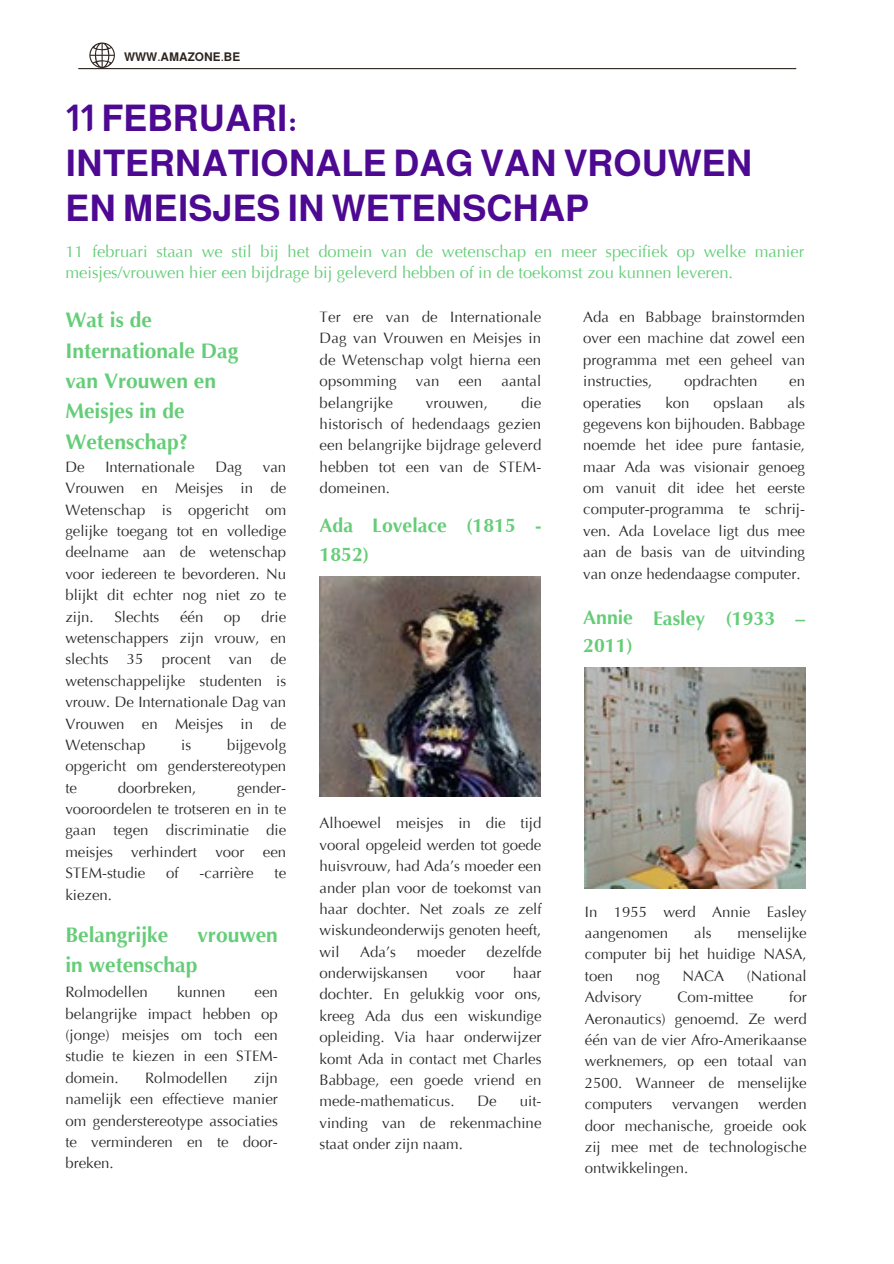
<style>
.page{position:relative;width:894px;height:1264px;background:#fff}
.page>*{position:absolute;margin:0;border:0;box-sizing:border-box;transform-origin:0 0}
.t1{font:700 36.6px/45px "Almarai";color:#4d0992}
.t2{font:700 21px/30.3px "Optima LT Pro";color:#65cd78}
.t3{font:700 19.5px/28.2px "Optima LT Pro";color:#65cd78}
.t4{font:16.5px/21.3px "Optima LT Pro";color:#65cd78}
.t5{font:15px/21.3px "Optima LT Pro";color:#2b2a2a;text-align:justify}
.t6{font:700 12px "Almarai";color:#2d2420}
</style>
<div class="page">
<svg style="left:89px;top:43px;width:26px;height:25px"></svg>
<hr style="left:78px;top:68px;width:718px;height:1px;background:#2d2420">
<img style="left:319px;top:577px;width:221px;height:219px">
<img style="left:584px;top:667px;width:220px;height:221px">
<h2 class="t6" style="left:124px;top:50px;width:117px">WWW.AMAZONE.BE</h2>
<p class="t1" style="left:65px;top:96px;width:688px">11 FEBRUARI:<br>INTERNATIONALE DAG VAN VROUWEN<br>EN MEISJES IN WETENSCHAP</p>
<p class="t4" style="left:65px;top:242px;width:740px">11 februari staan we stil bij het domein van de wetenschap en meer specifiek op welke manier meisjes/vrouwen hier een bijdrage bij geleverd hebben of in de toekomst zou kunnen leveren.</p>
<h1 class="t2" style="left:65px;top:307px;width:174px">Wat is de<br>Internationale Dag van Vrouwen en<br>Meisjes in de<br>Wetenschap?</h1>
<h3 class="t5" style="left:65px;top:458px;width:21px">De</h3>
<h3 class="t5" style="left:105px;top:458px;width:91px">Internationale</h3>
<h3 class="t5" style="left:215px;top:458px;width:28px">Dag</h3>
<h3 class="t5" style="left:65px;top:458px;width:222px;text-indent:197px">van Vrouwen en Meisjes in de Wetenschap is opgericht om gelijke toegang tot en volledige deelname aan de wetenschap voor iedereen te bevorderen. Nu blijkt dit echter nog niet zo te zijn.</h3>
<h3 class="t5" style="left:65px;top:607px;width:222px;text-indent:196px">drie wetenschappers zijn vrouw, en slechts 35 procent van de wetenschappelijke studenten is vrouw. De Internationale Dag van Vrouwen en Meisjes in de Wetenschap</h3>
<h3 class="t5" style="left:114px;top:607px;width:46px">Slechts</h3>
<h3 class="t5" style="left:180px;top:607px;width:25px">één</h3>
<h3 class="t5" style="left:224px;top:607px;width:18px">op</h3>
<h3 class="t5" style="left:65px;top:735px;width:222px;text-indent:161px">bijgevolg opgericht om genderstereotypen te</h3>
<h3 class="t5" style="left:181px;top:735px;width:11px">is</h3>
<h3 class="t5" style="left:65px;top:778px;width:222px;text-indent:171px">gender&shy;vooroordelen te trotseren en in te gaan tegen discriminatie die meisjes verhindert voor een STEM-studie</h3>
<h3 class="t5" style="left:118px;top:778px;width:80px">doorbreken,</h3>
<h3 class="t5" style="left:166px;top:864px;width:14px">of</h3>
<h3 class="t5" style="left:199px;top:864px;width:56px">-carrière</h3>
<h3 class="t5" style="left:274px;top:864px;width:13px">te</h3>
<h3 class="t5" style="left:65px;top:885px;width:48px">kiezen.</h3>
<h3 class="t2" style="left:65px;top:921px;width:104px">Belangrijke</h3>
<h3 class="t2" style="left:65px;top:921px;width:214px;text-indent:132px">vrouwen in wetenschap</h3>
<h2 class="t5" style="left:65px;top:983px;width:84px">Rolmodellen</h2>
<h2 class="t5" style="left:177px;top:983px;width:50px">kunnen</h2>
<h2 class="t5" style="left:65px;top:983px;width:214px;text-indent:189px">een belangrijke impact hebben op (jonge) meisjes om toch een studie te kiezen in een STEM&shy;domein.</h2>
<h2 class="t5" style="left:145px;top:1068px;width:84px">Rolmodellen</h2>
<h2 class="t5" style="left:65px;top:1068px;width:214px;text-indent:188px">zijn namelijk een effectieve manier om genderstereotype associaties te verminderen en te door&shy;breken.</h2>
<h2 class="t5" style="left:319px;top:308px;width:223px">Ter ere van de Internationale Dag van Vrouwen en Meisjes in de Wetenschap volgt hierna een opsomming</h2>
<h2 class="t5" style="left:415px;top:372px;width:25px">van</h2>
<h2 class="t5" style="left:458px;top:372px;width:25px">een</h2>
<h2 class="t5" style="left:501px;top:372px;width:41px">aantal</h2>
<h2 class="t5" style="left:319px;top:393px;width:223px;text-indent:201px">die historisch of hedendaags gezien een belangrijke bijdrage geleverd hebben tot een van de STEM&shy;domeinen.</h2>
<h2 class="t5" style="left:319px;top:393px;width:75px">belangrijke</h2>
<h2 class="t5" style="left:426px;top:393px;width:63px">vrouwen,</h2>
<p class="t3" style="left:319px;top:514px;width:223px">Ada Lovelace (1815 -<br>1852)</p>
<h3 class="t5" style="left:319px;top:814px;width:223px">Alhoewel meisjes in die tijd vooral opgeleid werden tot goede huisvrouw, had Ada’s moeder een ander plan voor de toekomst van haar dochter. Net zoals ze zelf wiskundeonderwijs genoten heeft, wil</h3>
<h3 class="t5" style="left:360px;top:942px;width:37px">Ada’s</h3>
<h3 class="t5" style="left:416px;top:942px;width:51px">moeder</h3>
<h3 class="t5" style="left:486px;top:942px;width:56px">dezelfde</h3>
<h3 class="t5" style="left:319px;top:963px;width:110px">onderwijskansen</h3>
<h3 class="t5" style="left:456px;top:963px;width:31px">voor</h3>
<h3 class="t5" style="left:319px;top:963px;width:223px;text-indent:193px">haar dochter. En gelukkig voor ons, kreeg Ada dus een wiskundige opleiding. Via haar onderwijzer komt Ada in contact met Charles Babbage, een goede vriend en mede-mathematicus.</h3>
<h3 class="t5" style="left:319px;top:1092px;width:223px;text-indent:200px">uit&shy;vinding van de rekenmachine staat onder zijn naam.</h3>
<h3 class="t5" style="left:477px;top:1092px;width:21px">De</h3>
<h3 class="t5" style="left:583px;top:308px;width:223px">Ada en Babbage brainstormden over een machine dat zowel een programma met een geheel van instructies,</h3>
<h3 class="t5" style="left:684px;top:372px;width:75px">opdrachten</h3>
<h3 class="t5" style="left:789px;top:372px;width:17px">en</h3>
<h3 class="t5" style="left:583px;top:393px;width:223px;text-indent:204px">als gegevens kon bijhouden. Babbage noemde het idee pure fantasie, maar Ada was visionair genoeg om vanuit dit idee het eerste computer-programma te schrij&shy;ven. Ada Lovelace ligt dus mee aan de basis van de uitvinding van onze hedendaagse computer.</h3>
<h3 class="t5" style="left:583px;top:393px;width:60px">operaties</h3>
<h3 class="t5" style="left:665px;top:393px;width:26px">kon</h3>
<h3 class="t5" style="left:713px;top:393px;width:51px">opslaan</h3>
<h3 class="t3" style="left:583px;top:605px;width:51px">Annie<br>2011)</h3>
<h3 class="t3" style="left:653px;top:606px;width:53px">Easley</h3>
<h2 class="t3" style="left:725px;top:606px;width:51px">(1933</h2>
<h2 class="t3" style="left:795px;top:606px;width:11px">–</h2>
<h2 class="t5" style="left:584px;top:902px;width:223px">In 1955 werd Annie Easley aangenomen</h2>
<h2 class="t5" style="left:584px;top:923px;width:223px;text-indent:153px">menselijke computer bij het huidige NASA, toen</h2>
<h2 class="t5" style="left:694px;top:923px;width:19px">als</h2>
<h2 class="t5" style="left:635px;top:966px;width:26px">nog</h2>
<h2 class="t5" style="left:682px;top:966px;width:43px">NACA</h2>
<h2 class="t5" style="left:746px;top:966px;width:61px">(National</h2>
<h2 class="t5" style="left:584px;top:988px;width:58px">Advisory</h2>
<h2 class="t5" style="left:677px;top:988px;width:77px">Com-mittee</h2>
<h2 class="t5" style="left:584px;top:987px;width:223px;text-indent:204px">for Aeronautics) genoemd. Ze werd één van de vier Afro-Amerikaanse werknemers, op een totaal van 2500. Wanneer de menselijke computers</h2>
<h2 class="t5" style="left:584px;top:1094px;width:223px;text-indent:173px">werden door mechanische, groeide ook zij mee met de technologische ontwikkelingen.</h2>
<h2 class="t5" style="left:672px;top:1094px;width:68px">vervangen</h2>
</div>
